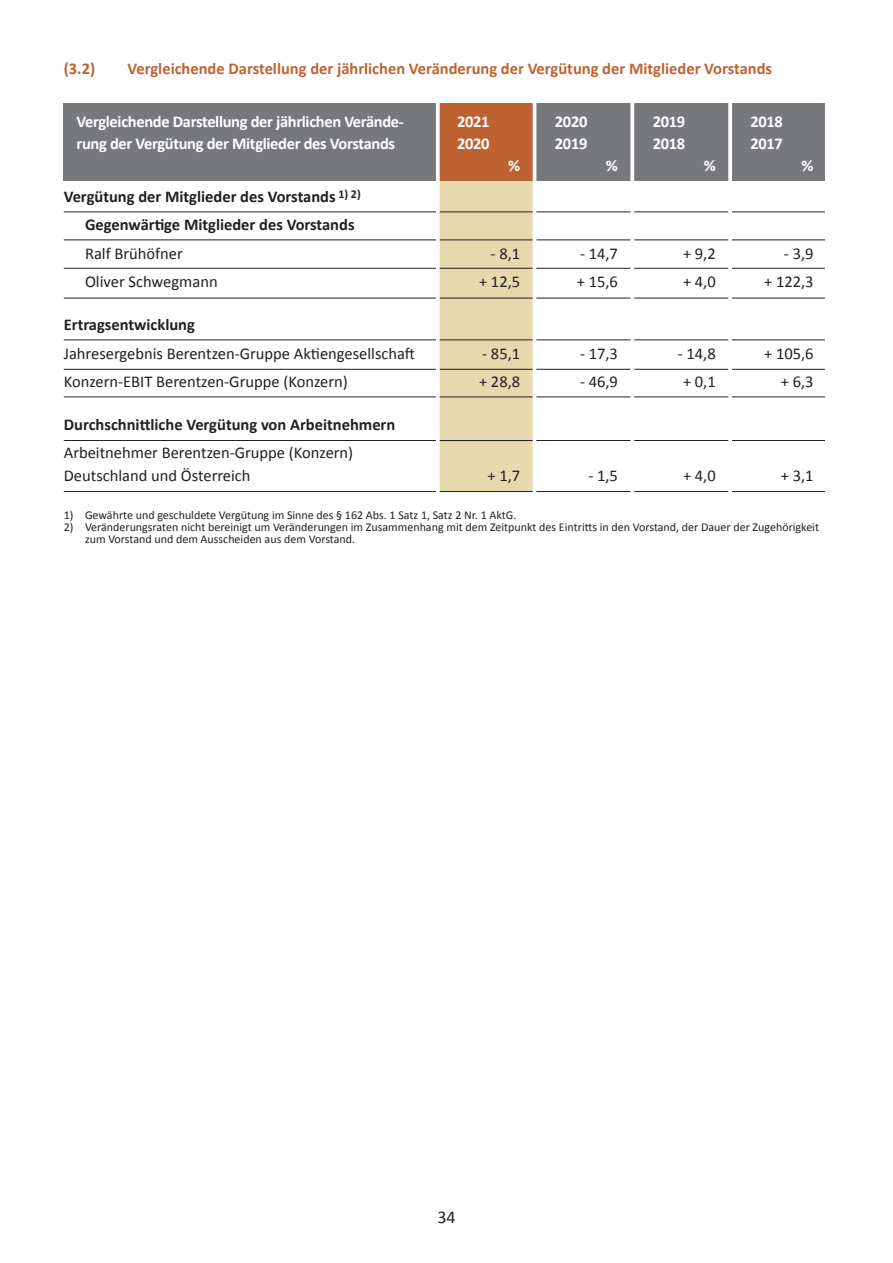
<style>
.page{position:relative;width:893px;height:1263px;background:#fff}
.page>*{position:absolute;margin:0;border:0;box-sizing:border-box;transform-origin:0 0}
.t1{font:18px "Calibri";color:#231f20}
.t2{font:16.5px/28.5px "Calibri";color:#231f20}
.t3{font:700 16.5px/28.5px "Calibri";color:#231f20}
.t4{font:700 16.5px/21.8px "Calibri";letter-spacing:-.02em;color:#fff}
.t5{font:700 16.5px "Calibri";color:#bf6231}
.t6{font:12px/12px "Calibri";color:#231f20}
</style>
<div class="page">
<div style="left:438px;top:178px;width:97px;height:313px;background:#e7d9ae"></div>
<div style="left:64px;top:103px;width:765px;height:78px;background:#76787b"></div>
<div style="left:438px;top:103px;width:95px;height:78px;background:#bf6231"></div>
<hr style="left:64px;top:239px;width:765px;height:1px;background:#231f20">
<hr style="left:64px;top:268px;width:765px;height:1px;background:#231f20">
<hr style="left:64px;top:339px;width:765px;height:1px;background:#231f20">
<hr style="left:64px;top:369px;width:765px;height:1px;background:#231f20">
<hr style="left:64px;top:396px;width:765px;height:1px;background:#231f20">
<hr style="left:64px;top:440px;width:765px;height:1px;background:#231f20">
<hr style="left:64px;top:491px;width:765px;height:1px;background:#231f20">
<hr style="left:64px;top:298px;width:765px;height:1px;background:#231f20">
<hr style="left:64px;top:211px;width:765px;height:1px;background:#231f20">
<svg style="left:436px;top:103px;width:4px;height:389px;fill:#fff"></svg>
<hr style="left:533px;top:100px;width:3px;height:400px;background:#fff">
<hr style="left:630px;top:100px;width:4px;height:400px;background:#fff">
<hr style="left:728px;top:100px;width:4px;height:400px;background:#fff">
<div style="left:825px;top:100px;width:6px;height:392px;background:#fff"></div>
<p class="t5" style="left:64px;top:58px;width:33px">(3.2)</p>
<p class="t5" style="left:128px;top:58px;width:646px">Vergleichende Darstellung der jährlichen Veränderung der Vergütung der Mitglieder Vorstands</p>
<p class="t4" style="left:77px;top:111px;width:329px">Vergleichende Darstellung der jährlichen Verände&shy;rung der Vergütung der Mitglieder des Vorstands</p>
<p class="t4" style="left:457px;top:111px;width:34px">2021<br>2020</p>
<p class="t4" style="left:508px;top:154px;width:14px">%</p>
<p class="t4" style="left:555px;top:111px;width:34px">2020<br>2019</p>
<p class="t4" style="left:653px;top:111px;width:34px">2019<br>2018</p>
<p class="t4" style="left:750px;top:111px;width:34px">2018<br>2017</p>
<p class="t4" style="left:606px;top:154px;width:14px">%</p>
<p class="t4" style="left:704px;top:154px;width:14px">%</p>
<p class="t4" style="left:802px;top:154px;width:14px">%</p>
<p class="t3" style="left:85px;top:182px;width:277px;text-indent:-21px">Vergütung der Mitglieder des Vorstands <sup>1)</sup> <sup>2)<br></sup>Gegenwärtige Mitglieder des Vorstands</p>
<p class="t2" style="left:85px;top:239px;width:134px">Ralf Brühöfner<br>Oliver Schwegmann</p>
<p class="t3" style="left:64px;top:310px;width:133px">Ertragsentwicklung</p>
<p class="t2" style="left:64px;top:339px;width:353px">Jahresergebnis Berentzen-Gruppe Aktiengesellschaft<br>Konzern-EBIT Berentzen-Gruppe (Konzern)</p>
<p class="t3" style="left:64px;top:410px;width:333px">Durchschnittliche Vergütung von Arbeitnehmern</p>
<p class="t2" style="left:64px;top:442px;width:291px;line-height:22.5px">Arbeitnehmer Berentzen-Gruppe (Konzern)<br>Deutschland und Österreich</p>
<p class="t2" style="left:479px;top:239px;width:43px;text-align:right">- 8,1 + 12,5</p>
<p class="t2" style="left:479px;top:339px;width:43px">- 85,1 + 28,8</p>
<p class="t2" style="left:487px;top:461px;width:34px">+ 1,7</p>
<p class="t2" style="left:577px;top:239px;width:43px">- 14,7 + 15,6</p>
<p class="t2" style="left:580px;top:339px;width:39px">- 17,3</p>
<p class="t2" style="left:580px;top:368px;width:39px">- 46,9</p>
<p class="t2" style="left:588px;top:461px;width:31px">- 1,5</p>
<p class="t2" style="left:683px;top:239px;width:34px">+ 9,2 + 4,0</p>
<p class="t2" style="left:678px;top:339px;width:39px;text-align:center">- 14,8 + 0,1</p>
<p class="t2" style="left:683px;top:461px;width:34px">+ 4,0</p>
<p class="t2" style="left:764px;top:239px;width:51px;text-align:right">- 3,9<br>+ 122,3</p>
<p class="t2" style="left:764px;top:339px;width:51px;text-align:right">+ 105,6 + 6,3</p>
<p class="t2" style="left:781px;top:461px;width:34px">+ 3,1</p>
<p class="t6" style="left:64px;top:509px;width:454px">1) Gewährte und geschuldete Vergütung im Sinne des § 162 Abs. 1 Satz 1, Satz 2 Nr. 1 AktG.</p>
<p class="t6" style="left:85px;top:521px;width:735px;text-indent:-21px">2) Veränderungsraten nicht bereinigt um Veränderungen im Zusammenhang mit dem Zeitpunkt des Eintritts in den Vorstand, der Dauer der Zugehörigkeit zum Vorstand und dem Ausscheiden aus dem Vorstand.</p>
<p class="t1" style="left:437px;top:1206px;width:20px">34</p>
</div>
